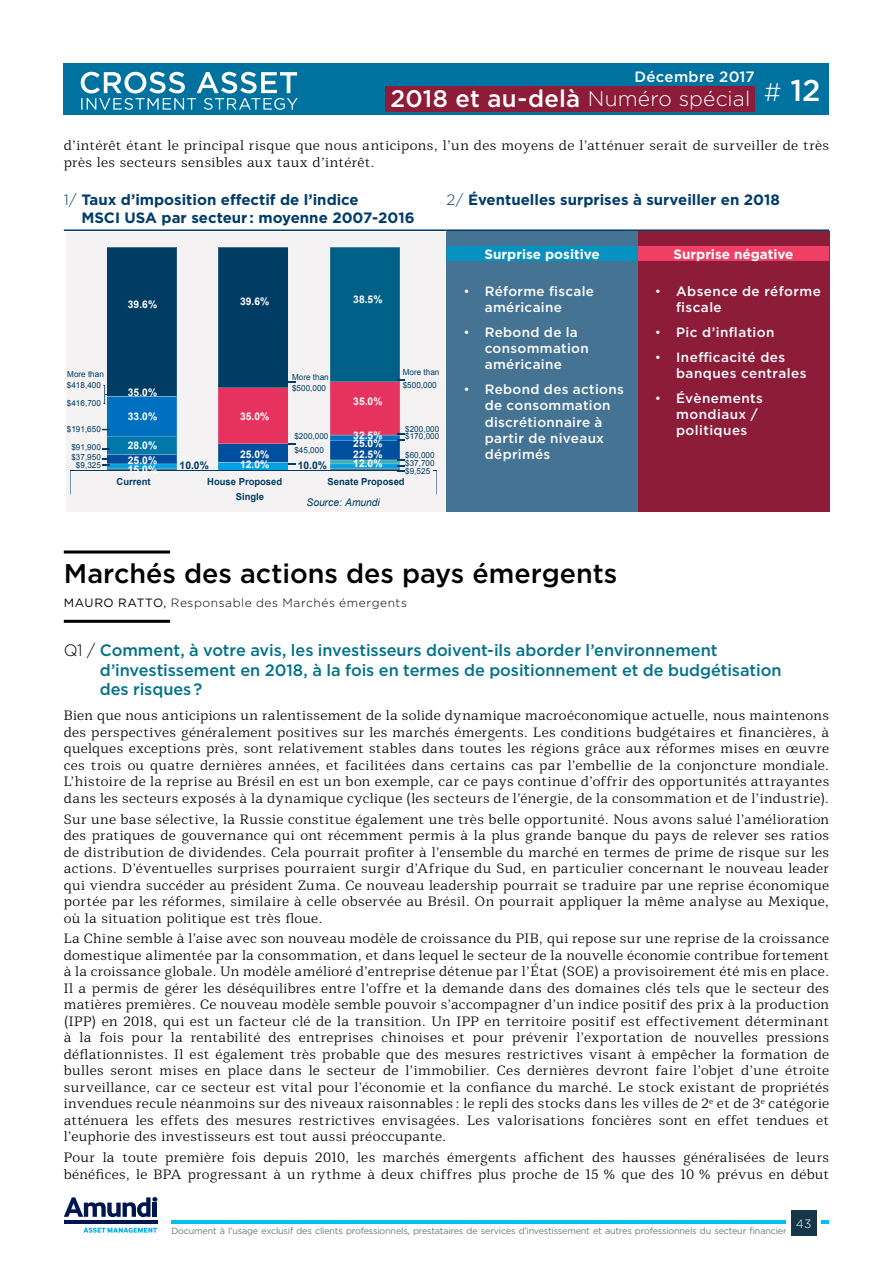
<style>
.page{position:relative;width:893px;height:1263px;background:#fff}
.page>*{position:absolute;margin:0;border:0;box-sizing:border-box;transform-origin:0 0}
.t1{font:500 27px "Gotham";color:#000}
.t2{font:500 24px "Gotham";letter-spacing:.01em;color:#fff}
.t3{font:500 16.5px/19.5px "Gotham";letter-spacing:-.005em;color:#00728a}
.t4{font:700 15px/18px "Gotham";color:#003c6a}
.t5{font:500 15px "Gotham";letter-spacing:.02em;color:#fff}
.t6{font:300 13.5px/16.5px "Mediator Serif";letter-spacing:.02em;color:#000;text-align:justify}
.t7{font:500 13.5px/16.2px "Gotham";letter-spacing:.025em;color:#fff}
.t8{font:700 13.5px "Gotham";color:#fff}
.t9{font:300 12px "Gotham";letter-spacing:.05em;color:#000}
.t10{font:300 12px "Gotham";color:#fff}
.t11{font:700 10.5px/15px "Arial";color:#fff}
.t12{font:italic 10.5px "Arial";letter-spacing:-.01em;color:#003c64}
.t13{font:700 10.5px "Arial";color:#003c64}
.t14{font:700 9.6px "Arial";color:#003c64}
.t15{font:9px "Gotham";letter-spacing:-.02em;color:#6f767b}
.t16{font:8.25px/7.5px "Arial";color:#003c64}
.s1{font-weight:300;font-size:21px}
.s2{font-weight:300;color:#003e6a}
.s3{font-weight:300}
.s4{font-weight:400}
.s5{font-weight:300;color:#000}
</style>
<div class="page">
<hr style="left:171px;top:1220px;width:658px;height:4px;background:#00c0f3">
<div style="left:787px;top:1206px;width:34px;height:34px;background:#fff"></div>
<div style="left:791px;top:1210px;width:25px;height:25px;background:#16374a"></div>
<svg style="left:64px;top:1197px;width:93px;height:20px"></svg>
<hr style="left:153px;top:1202px;width:4px;height:15px;background:#00164e">
<hr style="left:64px;top:1220px;width:93px;height:4px;background:#00164e">
<svg style="left:83px;top:1227px;width:74px;height:6px"></svg>
<div style="left:64px;top:64px;width:765px;height:51px;background:#00729f"></div>
<svg style="left:81px;top:72px;width:217px;height:38px"></svg>
<div style="left:385px;top:86px;width:370px;height:26px;background:#8c1c38"></div>
<hr style="left:64px;top:550px;width:106px;height:3px;background:#000">
<hr style="left:64px;top:620px;width:106px;height:3px;background:#000">
<div style="left:66px;top:232px;width:380px;height:280px;background:#f4f2f2"></div>
<hr style="left:70px;top:470px;width:366px;height:1px;background:#003c64">
<svg style="left:436px;top:471px;width:1px;height:23px"></svg>
<svg style="left:70px;top:471px;width:1px;height:23px"></svg>
<svg style="left:218px;top:247px;width:78px;height:223px;background:#4d5179"></svg>
<svg style="left:330px;top:247px;width:75px;height:223px;background:#46628b"></svg>
<svg style="left:102px;top:247px;width:75px;height:223px;background:#125987"></svg>
<div style="left:405px;top:467px;width:28px;height:7px;background:#f4f2f2"></div>
<hr style="left:64px;top:229px;width:382px;height:2px;background:#003c6a">
<hr style="left:446px;top:229px;width:383px;height:2px;background:#003c6a">
<div style="left:446px;top:231px;width:192px;height:281px;background:#447394"></div>
<div style="left:446px;top:246px;width:192px;height:15px;background:#0692c0"></div>
<div style="left:638px;top:231px;width:191px;height:281px;background:#8c1c38"></div>
<div style="left:638px;top:246px;width:191px;height:15px;background:#ef3f65"></div>
<p class="t5" style="left:635px;top:67px;width:122px">Décembre 2017</p>
<h2 class="t2" style="left:391px;top:83px;width:432px">2018 et au-delà <span class="s1">Numéro spécial</span> <sup>#</sup> <sup>12</sup></h2>
<p class="t6" style="left:64px;top:138px;width:767px">d’intérêt étant le principal risque que nous anticipons, l’un des moyens de l’atténuer serait de surveiller de très près les secteurs sensibles aux taux d’intérêt.</p>
<p class="t4" style="left:81px;top:191px;width:335px;text-indent:-18px"><span class="s2">1/</span> Taux d’imposition effectif de l’indice<br>MSCI USA par secteur : moyenne 2007-2016</p>
<p class="t4" style="left:446px;top:191px;width:335px"><span class="s2">2/</span> Éventuelles surprises à surveiller en 2018</p>
<p class="t8" style="left:485px;top:245px;width:117px">Surprise positive</p>
<p class="t7" style="left:485px;top:283px;width:111px;text-indent:-21px"><span class="s3">•</span> Réforme fiscale américaine</p>
<p class="t7" style="left:485px;top:324px;width:105px;text-indent:-21px"><span class="s3">•</span> Rebond de la consommation américaine</p>
<p class="t7" style="left:485px;top:381px;width:141px;text-indent:-21px"><span class="s3">•</span> Rebond des actions de consommation discrétionnaire à partir de niveaux déprimés</p>
<p class="t8" style="left:673px;top:245px;width:122px">Surprise négative</p>
<p class="t7" style="left:676px;top:283px;width:146px;text-indent:-21px"><span class="s3">•</span> Absence de réforme fiscale</p>
<p class="t7" style="left:655px;top:324px;width:121px"><span class="s3">•</span> Pic d’inflation</p>
<p class="t7" style="left:676px;top:349px;width:132px;text-indent:-21px"><span class="s3">•</span> Inefficacité des banques centrales</p>
<p class="t7" style="left:676px;top:390px;width:88px;text-indent:-21px"><span class="s3">•</span> Évènements mondiaux / politiques</p>
<p class="t11" style="left:128px;top:297px;width:31px">39.6%</p>
<p class="t11" style="left:240px;top:294px;width:31px">39.6%</p>
<p class="t11" style="left:353px;top:293px;width:31px">38.5%</p>
<p class="t16" style="left:292px;top:371px;width:38px;line-height:11.2px">More than $500,000</p>
<p class="t16" style="left:403px;top:366px;width:38px;line-height:12.9px">More than $500,000</p>
<p class="t16" style="left:67px;top:369px;width:38px;line-height:10.5px">More than $418,400</p>
<p class="t16" style="left:67px;top:425px;width:36px">$191,650</p>
<p class="t16" style="left:71px;top:442px;width:31px;line-height:9.9px">$91,900 $37,950</p>
<p class="t16" style="left:76px;top:462px;width:26px">$9,325</p>
<p class="t11" style="left:128px;top:385px;width:31px">35.0%</p>
<p class="t11" style="left:128px;top:409px;width:31px">33.0%</p>
<p class="t11" style="left:128px;top:439px;width:31px">28.0%<br>25.0%</p>
<p class="t11" style="left:128px;top:462px;width:31px">15.0%</p>
<p class="t11" style="left:353px;top:394px;width:31px">35.0%</p>
<p class="t11" style="left:353px;top:431px;width:31px;line-height:9px">32.5%<br>25.0%</p>
<p class="t11" style="left:353px;top:450px;width:31px;line-height:8.6px">22.5%<br>12.0%</p>
<p class="t16" style="left:67px;top:399px;width:36px">$416,700</p>
<p class="t11" style="left:240px;top:409px;width:31px">35.0%</p>
<p class="t11" style="left:240px;top:449px;width:31px;line-height:10.4px">25.0%<br>12.0%</p>
<p class="t16" style="left:294px;top:429px;width:36px;line-height:13.8px">$200,000 $45,000</p>
<p class="t16" style="left:405px;top:425px;width:36px">$200,000 $170,000</p>
<p class="t16" style="left:405px;top:452px;width:31px;text-align:justify">$60,000 $37,700 $9,525</p>
<p class="t12" style="left:307px;top:495px;width:75px">Source: Amundi</p>
<p class="t13" style="left:180px;top:458px;width:31px">10.0%</p>
<p class="t13" style="left:298px;top:458px;width:31px">10.0%</p>
<p class="t14" style="left:117px;top:475px;width:36px">Current</p>
<p class="t14" style="left:207px;top:475px;width:76px">House Proposed</p>
<p class="t14" style="left:328px;top:475px;width:79px">Senate Proposed</p>
<p class="t14" style="left:236px;top:491px;width:30px">Single</p>
<h1 class="t1" style="left:64px;top:556px;width:555px">Marchés des actions des pays émergents</h1>
<p class="t9" style="left:64px;top:595px;width:345px"><span class="s4">MAURO RATTO,</span> Responsable des Marchés émergents</p>
<p class="t3" style="left:100px;top:640px;width:683px;text-indent:-36px"><span class="s5">Q1 /</span> Comment, à votre avis, les investisseurs doivent-ils aborder l’environnement d’investissement en 2018, à la fois en termes de positionnement et de budgétisation des risques ?</p>
<p class="t6" style="left:64px;top:708px;width:767px">Bien que nous anticipions un ralentissement de la solide dynamique macroéconomique actuelle, nous maintenons des perspectives généralement positives sur les marchés émergents. Les conditions budgétaires et financières, à quelques exceptions près, sont relativement stables dans toutes les régions grâce aux réformes mises en œuvre ces trois ou quatre dernières années, et facilitées dans certains cas par l’embellie de la conjoncture mondiale.<br>L’histoire de la reprise au Brésil en est un bon exemple, car ce pays continue d’offrir des opportunités attrayantes dans les secteurs exposés à la dynamique cyclique (les secteurs de l’énergie, de la consommation et de l’industrie).</p>
<p class="t6" style="left:64px;top:811px;width:767px">Sur une base sélective, la Russie constitue également une très belle opportunité. Nous avons salué l’amélioration des pratiques de gouvernance qui ont récemment permis à la plus grande banque du pays de relever ses ratios de distribution de dividendes. Cela pourrait profiter à l’ensemble du marché en termes de prime de risque sur les actions. D’éventuelles surprises pourraient surgir d’Afrique du Sud, en particulier concernant le nouveau leader qui viendra succéder au président Zuma. Ce nouveau leadership pourrait se traduire par une reprise économique portée par les réformes, similaire à celle observée au Brésil. On pourrait appliquer la même analyse au Mexique, où la situation politique est très floue.</p>
<p class="t6" style="left:64px;top:930px;width:767px">La Chine semble à l’aise avec son nouveau modèle de croissance du PIB, qui repose sur une reprise de la croissance domestique alimentée par la consommation, et dans lequel le secteur de la nouvelle économie contribue fortement à la croissance globale. Un modèle amélioré d’entreprise détenue par l’État (SOE) a provisoirement été mis en place.<br>Il a permis de gérer les déséquilibres entre l’offre et la demande dans des domaines clés tels que le secteur des matières premières. Ce nouveau modèle semble pouvoir s’accompagner d’un indice positif des prix à la production (IPP) en 2018, qui est un facteur clé de la transition. Un IPP en territoire positif est effectivement déterminant à la fois pour la rentabilité des entreprises chinoises et pour prévenir l’exportation de nouvelles pressions déflationnistes. Il est également très probable que des mesures restrictives visant à empêcher la formation de bulles seront mises en place dans le secteur de l’immobilier. Ces dernières devront faire l’objet d’une étroite surveillance, car ce secteur est vital pour l’économie et la confiance du marché. Le stock existant de propriétés invendues recule néanmoins sur des niveaux raisonnables : le repli des stocks dans les villes de 2<sup>e</sup> et de 3<sup>e</sup> catégorie atténuera les effets des mesures restrictives envisagées. Les valorisations foncières sont en effet tendues et l’euphorie des investisseurs est tout aussi préoccupante.</p>
<p class="t6" style="left:64px;top:1149px;width:767px">Pour la toute première fois depuis 2010, les marchés émergents affichent des hausses généralisées de leurs bénéfices, le BPA progressant à un rythme à deux chiffres plus proche de 15 % que des 10 % prévus en début</p>
<p class="t15" style="left:171px;top:1225px;width:617px">Document à l’usage exclusif des clients professionnels, prestataires de services d’investissement et autres professionnels du secteur financier</p>
<p class="t10" style="left:796px;top:1216px;width:17px">43</p>
</div>
